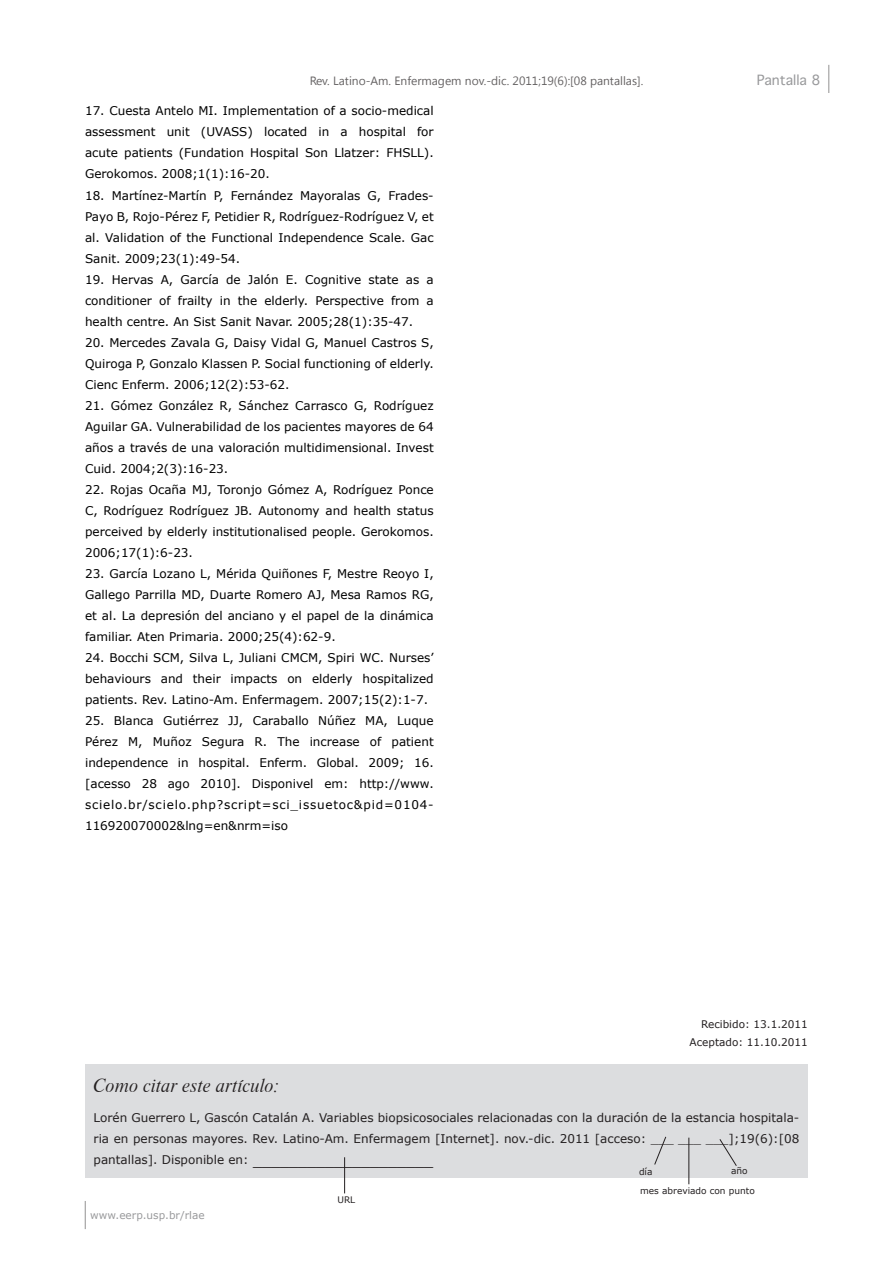
<style>
.page{position:relative;width:893px;height:1263px;background:#fff}
.page>*{position:absolute;margin:0;border:0;box-sizing:border-box;transform-origin:0 0}
.t1{font:18px "Dutch 801 BT Italic Headline";letter-spacing:.02em;color:#231f20}
.t2{font:13.5px "Geneva";color:#6c6d70}
._18__Referências{font:12px/21px "Verdana";color:#000;text-align:justify}
.t3{font:12px/21px "Verdana";color:#231f20;text-align:justify}
.t4{font:12px "Segoe UI";color:#231f20}
._21__Recebido_Aceito{font:10.5px "Verdana";color:#231f20}
.t5{font:10.5px "Verdana";color:#6c6d70}
._18__Referências-2{font:9px "Verdana";color:#231f20}
.s1{font-family:"Times New Roman";font-size:18px}
</style>
<div class="page">
<svg style="left:85px;top:1201px;width:1px;height:28px"></svg>
<svg style="left:828px;top:65px;width:1px;height:28px"></svg>
<div style="left:85px;top:1064px;width:723px;height:114px;background:#dcdddf"></div>
<svg style="left:654px;top:1136px;width:12px;height:29px"></svg>
<hr style="left:689px;top:1137px;width:1px;height:47px;background:#231f20">
<svg style="left:719px;top:1139px;width:18px;height:27px"></svg>
<hr style="left:344px;top:1157px;width:1px;height:36px;background:#231f20">
<p class="t4" style="left:309px;top:72px;width:336px">Rev. Latino-Am. Enfermagem nov.-dic. 2011;19(6):[08 pantallas].</p>
<p class="t2" style="left:756px;top:72px;width:65px">Pantalla 8</p>
<p class="_18__Referências" style="left:85px;top:100px;width:350px">17. Cuesta Antelo MI. Implementation of a socio-medical assessment unit (UVASS) located in a hospital for acute patients (Fundation Hospital Son Llatzer: FHSLL).<br>Gerokomos. 2008;1(1):16-20.</p>
<p class="_18__Referências" style="left:85px;top:184px;width:350px">18. Martínez-Martín P, Fernández Mayoralas G, Frades-Payo B, Rojo-Pérez F, Petidier R, Rodríguez-Rodríguez V, et al. Validation of the Functional Independence Scale. Gac Sanit. 2009;23(1):49-54.</p>
<p class="_18__Referências" style="left:85px;top:268px;width:350px">19. Hervas A, García de Jalón E. Cognitive state as a conditioner of frailty in the elderly. Perspective from a health centre. An Sist Sanit Navar. 2005;28(1):35-47.</p>
<p class="_18__Referências" style="left:85px;top:331px;width:350px">20. Mercedes Zavala G, Daisy Vidal G, Manuel Castros S, Quiroga P, Gonzalo Klassen P. Social functioning of elderly.<br>Cienc Enferm. 2006;12(2):53-62.</p>
<p class="_18__Referências" style="left:85px;top:394px;width:350px">21. Gómez González R, Sánchez Carrasco G, Rodríguez Aguilar GA. Vulnerabilidad de los pacientes mayores de 64 años a través de una valoración multidimensional. Invest Cuid. 2004;2(3):16-23.</p>
<p class="_18__Referências" style="left:85px;top:478px;width:350px">22. Rojas Ocaña MJ, Toronjo Gómez A, Rodríguez Ponce C, Rodríguez Rodríguez JB. Autonomy and health status perceived by elderly institutionalised people. Gerokomos.<br>2006;17(1):6-23.</p>
<p class="_18__Referências" style="left:85px;top:562px;width:350px">23. García Lozano L, Mérida Quiñones F, Mestre Reoyo I, Gallego Parrilla MD, Duarte Romero AJ, Mesa Ramos RG, et al. La depresión del anciano y el papel de la dinámica familiar. Aten Primaria. 2000;25(4):62-9.</p>
<p class="_18__Referências" style="left:85px;top:646px;width:350px">24. Bocchi SCM, Silva L, Juliani CMCM, Spiri WC. Nurses’ behaviours and their impacts on elderly hospitalized patients. Rev. Latino-Am. Enfermagem. 2007;15(2):1-7.</p>
<p class="_18__Referências" style="left:85px;top:709px;width:350px">25. Blanca Gutiérrez JJ, Caraballo Núñez MA, Luque Pérez M, Muñoz Segura R. The increase of patient independence in hospital. Enferm. Global. 2009; 16. [acesso 28 ago 2010]. Disponivel em: http://www. scielo.br/scielo.php?script=sci_issuetoc&amp;pid=0104- 116920070002&amp;lng=en&amp;nrm=iso</p>
<p class="_21__Recebido_Aceito" style="left:701px;top:1018px;width:108px">Recibido: 13.1.2011</p>
<p class="_21__Recebido_Aceito" style="left:690px;top:1036px;width:120px">Aceptado: 11.10.2011</p>
<p class="t1" style="left:94px;top:1075px;width:187px">Como citar este artículo:</p>
<p class="t3" style="left:94px;top:1106px;width:707px">Lorén Guerrero L, Gascón Catalán A. Variables biopsicosociales relacionadas con la duración de la estancia hospitala&shy;ria en personas mayores. Rev. Latino-Am. Enfermagem [Internet]. nov.-dic. 2011 [acceso: ___ ___ ___];19(6):[08 pantallas]. Disponible en: <span class="s1">____________________</span></p>
<p class="_18__Referências-2" style="left:731px;top:1165px;width:18px">año</p>
<p class="_18__Referências-2" style="left:639px;top:1165px;width:15px">día</p>
<p class="_18__Referências-2" style="left:640px;top:1184px;width:116px">mes abreviado con punto</p>
<p class="_18__Referências-2" style="left:337px;top:1194px;width:19px">URL</p>
<p class="t5" style="left:90px;top:1209px;width:116px">www.eerp.usp.br/rlae</p>
</div>
